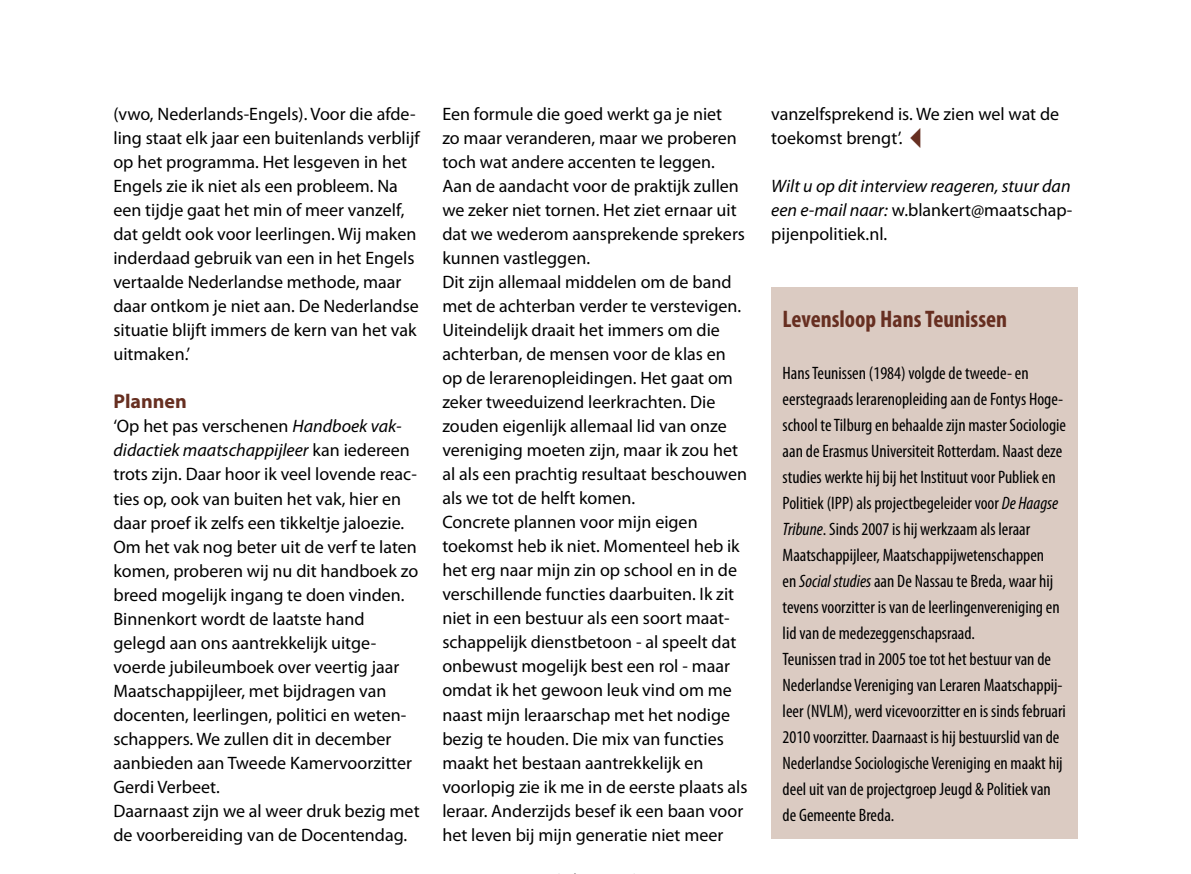
<style>
.page{position:relative;width:1191px;height:874px;background:#fff}
.page>*{position:absolute;margin:0;border:0;box-sizing:border-box;transform-origin:0 0}
.t1{font:700 condensed 24px "Myriad Pro";color:#672f21}
.t2{font:700 20px "Myriad Pro";color:#672f21}
.t3{font:18px/24px "Myriad Pro";color:#000}
.t4{font:condensed 18px/26px "Myriad Pro";color:#000}
.t5{font:italic 18px/24px "Myriad Pro";color:#000;text-align:justify}
.s1{font-style:italic}
.s2{color:#672f21}
.s3{font-style:normal}
</style>
<div class="page">
<div style="left:771px;top:287px;width:306px;height:551px;background:#dbcbc2"></div>
<p class="t3" style="left:113px;top:102px;width:308px">(vwo, Nederlands-Engels). Voor die afde&shy;ling staat elk jaar een buitenlands verblijf op het programma. Het lesgeven in het Engels zie ik niet als een probleem. Na een tijdje gaat het min of meer vanzelf, dat geldt ook voor leerlingen. Wij maken inderdaad gebruik van een in het Engels vertaalde Nederlandse methode, maar daar ontkom je niet aan. De Nederlandse situatie blijft immers de kern van het vak uitmaken.’</p>
<p class="t2" style="left:113px;top:388px;width:75px">Plannen</p>
<p class="t3" style="left:113px;top:414px;width:308px">‘Op het pas verschenen <span class="s1">Handboek vak&shy;didactiek maatschappijleer</span> kan iedereen trots zijn. Daar hoor ik veel lovende reac&shy;ties op, ook van buiten het vak, hier en daar proef ik zelfs een tikkeltje jaloezie.<br>Om het vak nog beter uit de verf te laten komen, proberen wij nu dit handboek zo breed mogelijk ingang te doen vinden.<br>Binnenkort wordt de laatste hand gelegd aan ons aantrekkelijk uitge&shy;voerde jubileumboek over veertig jaar Maatschappijleer, met bijdragen van docenten, leerlingen, politici en weten&shy;schappers. We zullen dit in december aanbieden aan Tweede Kamervoorzitter Gerdi Verbeet.<br>Daarnaast zijn we al weer druk bezig met de voorbereiding van de Docentendag.</p>
<p class="t3" style="left:442px;top:102px;width:307px">Een formule die goed werkt ga je niet<br>zo maar veranderen, maar we proberen toch wat andere accenten te leggen.<br>Aan de aandacht voor de praktijk zullen we zeker niet tornen. Het ziet ernaar uit dat we wederom aansprekende sprekers kunnen vastleggen.<br>Dit zijn allemaal middelen om de band met de achterban verder te verstevigen.<br>Uiteindelijk draait het immers om die achterban, de mensen voor de klas en op de lerarenopleidingen. Het gaat om zeker tweeduizend leerkrachten. Die zouden eigenlijk allemaal lid van onze vereniging moeten zijn, maar ik zou het al als een prachtig resultaat beschouwen als we tot de helft komen.<br>Concrete plannen voor mijn eigen toekomst heb ik niet. Momenteel heb ik het erg naar mijn zin op school en in de verschillende functies daarbuiten. Ik zit niet in een bestuur als een soort maat&shy;schappelijk dienstbetoon - al speelt dat onbewust mogelijk best een rol - maar omdat ik het gewoon leuk vind om me naast mijn leraarschap met het nodige bezig te houden. Die mix van functies maakt het bestaan aantrekkelijk en voorlopig zie ik me in de eerste plaats als leraar. Anderzijds besef ik een baan voor het leven bij mijn generatie niet meer</p>
<p class="t3" style="left:771px;top:101px;width:289px">vanzelfsprekend is. We zien wel wat de toekomst brengt’.<span class="s2">✓</span></p>
<p class="t5" style="left:771px;top:174px;width:303px">Wilt u op dit interview reageren, stuur dan een e-mail naar: <span class="s3">w.blankert@maatschap&shy;pijenpolitiek.nl.</span></p>
<h1 class="t1" style="left:782px;top:303px;width:226px">Levensloop Hans Teunissen</h1>
<p class="t4" style="left:782px;top:359px;width:285px">Hans Teunissen (1984) volgde de tweede- en eerstegraads lerarenopleiding aan de Fontys Hoge&shy;school te Tilburg en behaalde zijn master Sociologie aan de Erasmus Universiteit Rotterdam. Naast deze studies werkte hij bij het Instituut voor Publiek en Politiek (IPP) als projectbegeleider voor <span class="s1">De Haagse Tribune</span>. Sinds 2007 is hij werkzaam als leraar Maatschappijleer, Maatschappijwetenschappen<br>en <span class="s1">Social studies</span> aan De Nassau te Breda, waar hij tevens voorzitter is van de leerlingenvereniging en lid van de medezeggenschapsraad.<br>Teunissen trad in 2005 toe tot het bestuur van de Nederlandse Vereniging van Leraren Maatschappij&shy;leer (NVLM), werd vicevoorzitter en is sinds februari 2010 voorzitter. Daarnaast is hij bestuurslid van de Nederlandse Sociologische Vereniging en maakt hij deel uit van de projectgroep Jeugd &amp; Politiek van de Gemeente Breda.</p>
</div>
